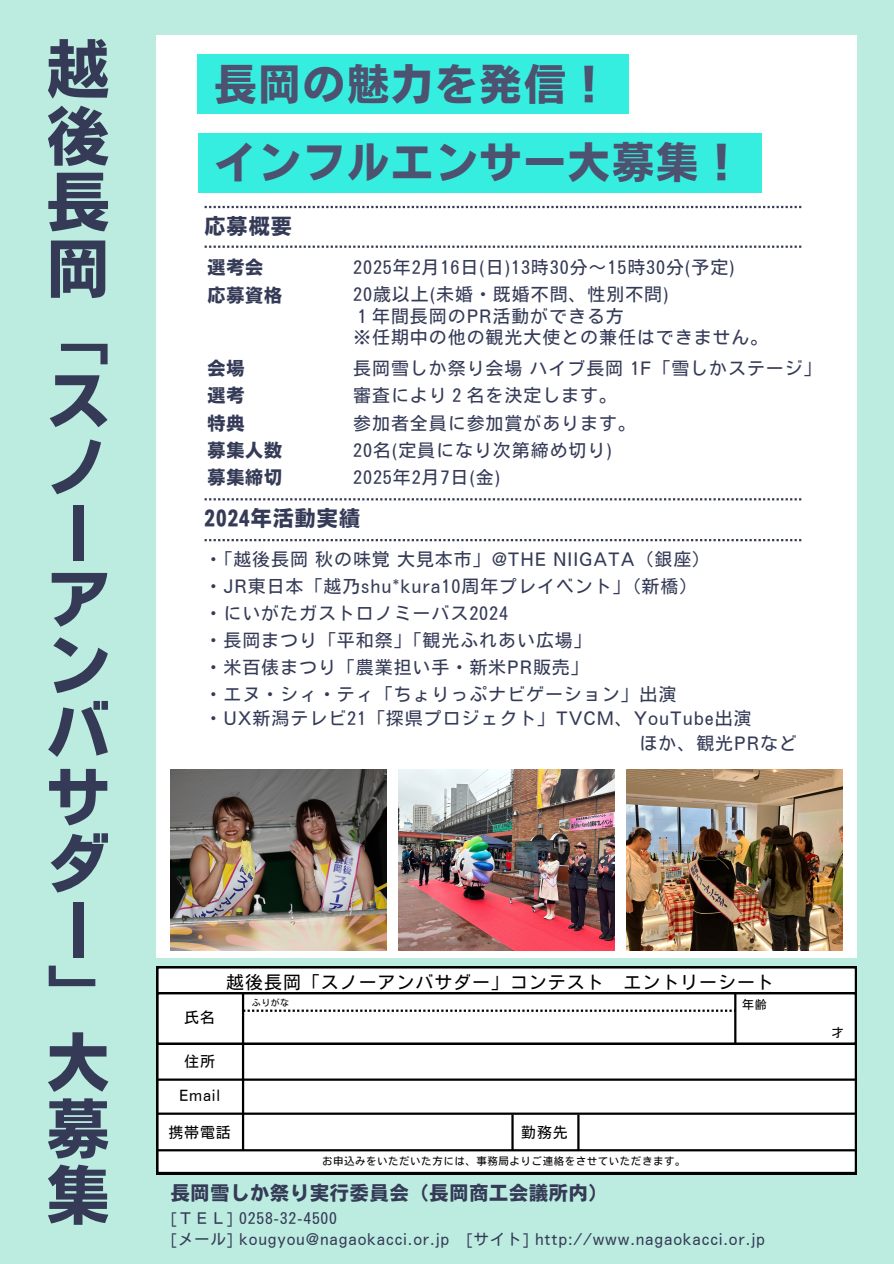
<style>
.page{position:relative;width:894px;height:1264px;background:#fff}
.page>*{position:absolute;margin:0;border:0;box-sizing:border-box;transform-origin:0 0}
.t1{font:63px/66.2px "Motoya Cedar Std W6";color:#353b57}
.t2{font:42px "Motoya Cedar Std W6";letter-spacing:.05em;color:#4c5270}
.t3{font:21px "Motoya Cedar Std W6";letter-spacing:.05em;color:#353b57}
.t4{font:18.9px "Motoya Cedar Std W6";letter-spacing:.05em;color:#353b57}
.t5{font:18px/27px "Motoya Cedar Std W3";letter-spacing:.05em;color:#353b57}
.t6{font:18px "Motoya Cedar Std W3";letter-spacing:.05em;color:#000}
.t7{font:18px "Motoya Cedar Std W6";letter-spacing:.05em;color:#353b57}
.t8{font:15.6px "Motoya Cedar Std W3";letter-spacing:.05em;color:#353b57}
.t9{font:15px "Motoya Cedar Std W3";letter-spacing:.05em;color:#000}
.t10{font:12px "Motoya Cedar Std W3";color:#000}
.t11{font:10.5px "Motoya Cedar Std W3";letter-spacing:.05em;color:#000}
.t12{font:9px "Motoya Cedar Std W3";color:#000}
</style>
<div class="page">
<div style="left:0;top:0;width:893px;height:1263px;background:#bcece0"></div>
<div style="left:156px;top:36px;width:700px;height:921px;background:#fff"></div>
<img style="left:171px;top:770px;width:215px;height:180px">
<img style="left:398px;top:770px;width:216px;height:180px">
<img style="left:626px;top:770px;width:216px;height:180px">
<svg style="left:204px;top:498px;width:597px;height:2px"></svg>
<svg style="left:204px;top:539px;width:597px;height:2px"></svg>
<svg style="left:204px;top:206px;width:597px;height:2px"></svg>
<svg style="left:204px;top:245px;width:597px;height:3px"></svg>
<svg style="left:156px;top:966px;width:700px;height:208px;background:#f0f0f0"></svg>
<div style="left:197px;top:55px;width:431px;height:59px;background:#36eee0"></div>
<div style="left:197px;top:133px;width:564px;height:60px;background:#36eee0"></div>
<hr style="left:242px;top:992px;width:2px;height:158px;background:#000">
<hr style="left:511px;top:1114px;width:2px;height:36px;background:#000">
<hr style="left:156px;top:1112px;width:699px;height:2px;background:#000">
<hr style="left:156px;top:1078px;width:700px;height:2px;background:#000">
<svg style="left:156px;top:992px;width:700px;height:52px;background:#e4e4e4"></svg>
<hr style="left:158px;top:1149px;width:698px;height:2px;background:#000">
<hr style="left:577px;top:1114px;width:2px;height:36px;background:#000">
<h5 class="t1" style="left:47px;top:36px;width:64px">越後長岡「スノーアンバサダー」大募集</h5>
<p class="t2" style="left:214px;top:63px;width:397px">長岡の魅力を発信！</p>
<p class="t2" style="left:214px;top:141px;width:529px">インフルエンサー大募集！</p>
<h6 class="t3" style="left:204px;top:216px;width:89px">応募概要</h6>
<h4 class="t7" style="left:207px;top:258px;width:57px">選考会</h4>
<h5 class="t5" style="left:353px;top:254px;width:383px">2025年2月 16日 (日 )13時30分～15時30分(予定)</h5>
<h6 class="t7" style="left:207px;top:286px;width:76px">応募資格</h6>
<h5 class="t5" style="left:353px;top:284px;width:416px;line-height:21.3px">20歳以上(未婚・既婚不問、性別不問)<br>１年間長岡のPR活動ができる方<br>※任期中の他の観光大使との兼任はできません。</h5>
<h6 class="t7" style="left:207px;top:359px;width:38px">会場</h6>
<h5 class="t5" style="left:353px;top:354px;width:470px">長岡雪しか祭り会場ハイブ長岡 1F「雪しかステージ」</h5>
<h6 class="t7" style="left:207px;top:386px;width:38px">選考</h6>
<h5 class="t5" style="left:353px;top:382px;width:265px">審査により２名を決定します。</h5>
<h6 class="t7" style="left:207px;top:413px;width:38px">特典</h6>
<h3 class="t5" style="left:353px;top:410px;width:284px">参加者全員に参加賞があります。</h3>
<p class="t7" style="left:207px;top:441px;width:76px">募集人数</p>
<p class="t5" style="left:353px;top:436px;width:260px">20名(定員になり次第締め切り)</p>
<p class="t7" style="left:207px;top:468px;width:76px">募集締切</p>
<h6 class="t5" style="left:353px;top:464px;width:149px">2025年2月 7日 (金)</h6>
<h5 class="t3" style="left:204px;top:508px;width:157px">2024年活動実績</h5>
<h3 class="t5" style="left:204px;top:545px;width:507px">・「越後長岡秋の味覚大見本市」@THE NIIGATA（銀座）・JR東日本「越乃shu*kura10周年プレイベント」（新橋）・にいがたガストロノミーバス2024<br>・長岡まつり「平和祭」「観光ふれあい広場」<br>・米百俵まつり「農業担い手・新米PR販売」<br>・エヌ・シィ・ティ「ちょりっぷナビゲーション」出演</h3>
<h3 class="t5" style="left:639px;top:706px;width:159px;line-height:24.8px;text-indent:-435px">・UX新潟テレビ21「探県プロジェクト」TVCM、YouTube出演<br>ほか、観光PRなど</h3>
<p class="t6" style="left:226px;top:972px;width:549px">越後長岡「スノーアンバサダー」コンテスト エントリーシート</p>
<p class="t12" style="left:252px;top:997px;width:39px">ふりがな</p>
<h3 class="t10" style="left:742px;top:998px;width:26px">年齢</h3>
<p class="t9" style="left:184px;top:1009px;width:32px">氏名</p>
<p class="t9" style="left:184px;top:1053px;width:32px">住所</p>
<p class="t9" style="left:179px;top:1087px;width:43px">Email</p>
<p class="t9" style="left:168px;top:1124px;width:64px">携帯電話</p>
<p class="t9" style="left:521px;top:1124px;width:48px">勤務先</p>
<p class="t11" style="left:322px;top:1155px;width:365px">お申込みをいただいた方には、事務局よりご連絡をさせていただきます。</p>
<h4 class="t4" style="left:171px;top:1182px;width:438px">長岡雪しか祭り実行委員会（長岡商工会議所内）</h4>
<h6 class="t8" style="left:171px;top:1209px;width:168px">[ＴＥＬ] 0258-32-4500</h6>
<h5 class="t8" style="left:171px;top:1231px;width:595px">[メール] kougyou@nagaokacci.or.jp [サイト] http://www.nagaokacci.or.jp</h5>
<p class="t10" style="left:831px;top:1025px;width:14px">才</p>
</div>
